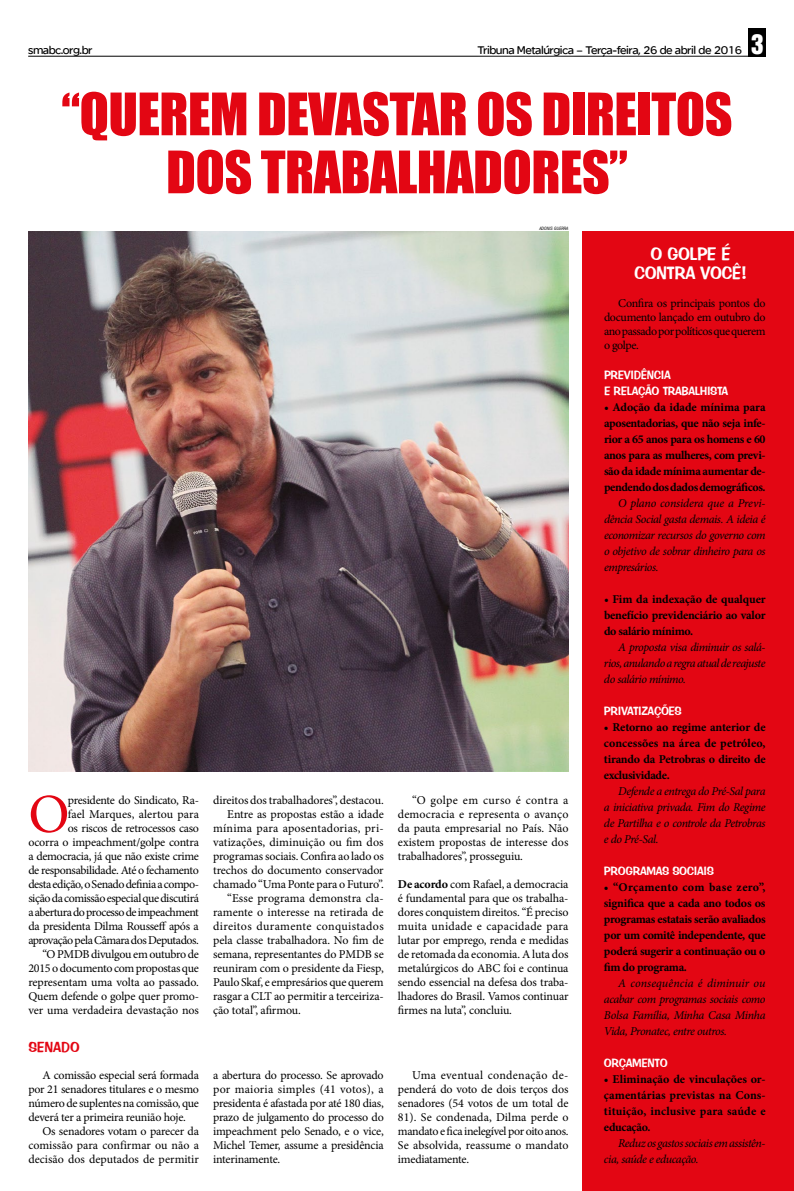
<style>
.page{position:relative;width:794px;height:1191px;background:#fff}
.page>*{position:absolute;margin:0;border:0;box-sizing:border-box;transform-origin:0 0}
.t1{font:55.1px "Minion Pro";color:#e30613}
.t2{font:54px/58px "Impact";letter-spacing:-.01em;color:#e30613;text-align:center}
.t3{font:18px/19px "Impress BT";letter-spacing:-.03em;color:#fff;text-align:center}
.t4{font:14.5px "Impress BT";letter-spacing:-.01em;color:#e30613}
.t5{font:12px/14px "Minion Pro";letter-spacing:-.015em;color:#000;text-align:justify}
.t6{font:700 12px/16px "Minion Pro";letter-spacing:-.025em;color:#000;text-align:justify}
.t7{font:italic 12px/16px "Minion Pro";letter-spacing:-.04em;color:#000;text-align:justify}
.t8{font:12px "Minion Pro";letter-spacing:.005em;color:#000}
.t9{font:12px/16px "Impress BT";letter-spacing:-.03em;color:#fff}
.t10{font:12px "SE Optimist Semi";letter-spacing:-.04em;color:#000}
.t11{font:12px "Minion Pro";letter-spacing:.015em;color:#000}
.t12{font:12px "Minion Pro";letter-spacing:.03em;color:#000}
.t13{font:italic condensed 4.4px "Swiss 721 BT";color:#000}
.s1{font-family:"Helvetica Inserat";font-size:25px;color:#fff}
.s2{font-weight:700}
</style>
<div class="page">
<div style="left:583px;top:231px;width:211px;height:960px;background:#e30613"></div>
<img style="left:28px;top:231px;width:540px;height:541px">
<hr style="left:28px;top:56px;width:738px;height:1px;background:#000">
<div style="left:749px;top:28px;width:17px;height:29px;background:#000"></div>
<div style="left:473px;top:41px;width:273px;height:20px;background:#fff"></div>
<p class="t10" style="left:28px;top:43px;width:66px">smabc.org.br</p>
<p class="t10" style="left:477px;top:43px;width:288px">Tribuna Metalúrgica – Terça-feira, 26 de abril de 2016 <span class="s1">3</span></p>
<h2 class="t2" style="left:61px;top:84px;width:672px">“QUEREM DEVASTAR OS DIREITOS<br>DOS TRABALHADORES”</h2>
<p class="t13" style="left:539px;top:226px;width:31px">ADONIS GUERRA</p>
<h3 class="t3" style="left:634px;top:244px;width:114px">O GOLPE É<br>CONTRA VOCÊ!</h3>
<p class="t5" style="left:604px;top:296px;width:163px;text-indent:14px">Confira os principais pontos do documento lançado em outubro do ano passado por políticos que querem o golpe.</p>
<p class="t9" style="left:604px;top:367px;width:126px">PREVIDÊNCIA<br>E RELAÇÃO TRABALHISTA</p>
<p class="t6" style="left:604px;top:399px;width:163px">• Adoção da idade mínima para aposentadorias, que não seja infe&shy;rior a 65 anos para os homens e 60 anos para as mulheres, com previ&shy;são da idade mínima aumentar de&shy;pendendo dos dados demográficos.</p>
<p class="t7" style="left:604px;top:495px;width:163px;text-indent:14px">O plano considera que a Previ&shy;dência Social gasta demais. A ideia é economizar recursos do governo com o objetivo de sobrar dinheiro para os empresários.</p>
<p class="t6" style="left:604px;top:591px;width:163px">• Fim da indexação de qualquer benefício previdenciário ao valor do salário mínimo.</p>
<p class="t7" style="left:604px;top:639px;width:163px;text-indent:14px">A proposta visa diminuir os salá&shy;rios, anulando a regra atual de reajuste do salário mínimo.</p>
<p class="t9" style="left:604px;top:703px;width:72px">PRIVATIZAÇÕES</p>
<p class="t6" style="left:604px;top:719px;width:163px">• Retorno ao regime anterior de concessões na área de petróleo, tirando da Petrobras o direito de exclusividade.</p>
<p class="t7" style="left:604px;top:783px;width:163px;text-indent:14px">Defende a entrega do Pré-Sal para a iniciativa privada. Fim do Regime de Partilha e o controle da Petrobras e do Pré-Sal.</p>
<p class="t9" style="left:604px;top:863px;width:110px">PROGRAMAS SOCIAIS</p>
<p class="t6" style="left:604px;top:879px;width:163px">• “Orçamento com base zero”, significa que a cada ano todos os programas estatais serão avaliados por um comitê independente, que poderá sugerir a continuação ou o fim do programa.</p>
<p class="t7" style="left:604px;top:975px;width:163px;text-indent:14px">A consequência é diminuir ou acabar com programas sociais como Bolsa Família, Minha Casa Minha Vida, Pronatec, entre outros.</p>
<p class="t9" style="left:604px;top:1055px;width:65px">ORÇAMENTO</p>
<p class="t6" style="left:604px;top:1071px;width:163px">• Eliminação de vinculações or&shy;çamentárias previstas na Cons&shy;tituição, inclusive para saúde e educação.</p>
<p class="t7" style="left:604px;top:1135px;width:163px;text-indent:14px">Reduz os gastos sociais em assistên&shy;cia, saúde e educação.</p>
<h1 class="t1" style="left:28px;top:777px;width:43px">O</h1>
<p class="t5" style="left:28px;top:793px;width:172px;text-align:right">presidente do Sindicato, Ra-<br>fael Marques, alertou para<br>os riscos de retrocessos caso<br>ocorra o impeachment/golpe contra a democracia, já que não existe crime de responsabilidade. Até o fechamento desta edição, o Senado definia a compo&shy;sição da comissão especial que discutirá a abertura do processo de impeachment da presidenta Dilma Rousseff após a aprovação pela Câmara dos Deputados. “O PMDB divulgou em outubro de 2015 o documento com propostas que representam uma volta ao passado.<br>Quem defende o golpe quer promo&shy;ver uma verdadeira devastação nos</p>
<p class="t5" style="left:213px;top:793px;width:172px">direitos dos trabalhadores”, destacou.</p>
<p class="t5" style="left:398px;top:793px;width:172px;text-indent:14px">“O golpe em curso é contra a democracia e representa o avanço da pauta empresarial no País. Não existem propostas de interesse dos trabalhadores”, prosseguiu.</p>
<p class="t5" style="left:398px;top:877px;width:172px"><span class="s2">De acordo</span> com Rafael, a democracia é fundamental para que os trabalha&shy;dores conquistem direitos. “É preciso muita unidade e capacidade para lutar por emprego, renda e medidas de retomada da economia. A luta dos metalúrgicos do ABC foi e continua sendo essencial na defesa dos traba&shy;lhadores do Brasil. Vamos continuar firmes na luta”, concluiu.</p>
<p class="t5" style="left:227px;top:807px;width:158px">Entre as propostas estão a idade</p>
<p class="t11" style="left:213px;top:820px;width:172px">mínima para aposentadorias, pri-</p>
<p class="t8" style="left:213px;top:834px;width:172px">vatizações, diminuição ou fim dos</p>
<p class="t5" style="left:213px;top:849px;width:172px">programas sociais. Confira ao lado os</p>
<p class="t5" style="left:213px;top:863px;width:172px">trechos do documento conservador</p>
<p class="t5" style="left:213px;top:877px;width:172px">chamado “Uma Ponte para o Futuro”.</p>
<p class="t8" style="left:227px;top:890px;width:158px">“Esse programa demonstra cla-</p>
<p class="t8" style="left:213px;top:904px;width:172px">ramente o interesse na retirada de</p>
<p class="t12" style="left:213px;top:918px;width:172px">direitos duramente conquistados</p>
<p class="t5" style="left:213px;top:933px;width:172px">pela classe trabalhadora. No fim de</p>
<p class="t5" style="left:213px;top:947px;width:172px">semana, representantes do PMDB se</p>
<p class="t5" style="left:213px;top:961px;width:172px">reuniram com o presidente da Fiesp,</p>
<p class="t5" style="left:213px;top:975px;width:172px">Paulo Skaf, e empresários que querem</p>
<p class="t5" style="left:213px;top:989px;width:172px">rasgar a CLT ao permitir a terceiriza-</p>
<p class="t5" style="left:213px;top:1003px;width:89px">ção total”, afirmou.</p>
<p class="t4" style="left:28px;top:1038px;width:53px">SENADO</p>
<p class="t5" style="left:28px;top:1067px;width:172px;text-indent:14px">A comissão especial será formada por 21 senadores titulares e o mesmo número de suplentes na comissão, que deverá ter a primeira reunião hoje.</p>
<p class="t5" style="left:28px;top:1123px;width:172px;text-indent:14px">Os senadores votam o parecer da comissão para confirmar ou não a decisão dos deputados de permitir</p>
<p class="t5" style="left:213px;top:1067px;width:172px">a abertura do processo. Se aprovado por maioria simples (41 votos), a presidenta é afastada por até 180 dias, prazo de julgamento do processo do impeachment pelo Senado, e o vice, Michel Temer, assume a presidência interinamente.</p>
<p class="t5" style="left:398px;top:1067px;width:172px;text-indent:14px">Uma eventual condenação de&shy;penderá do voto de dois terços dos senadores (54 votos de um total de 81). Se condenada, Dilma perde o mandato e fica inelegível por oito anos.<br>Se absolvida, reassume o mandato imediatamente.</p>
</div>
